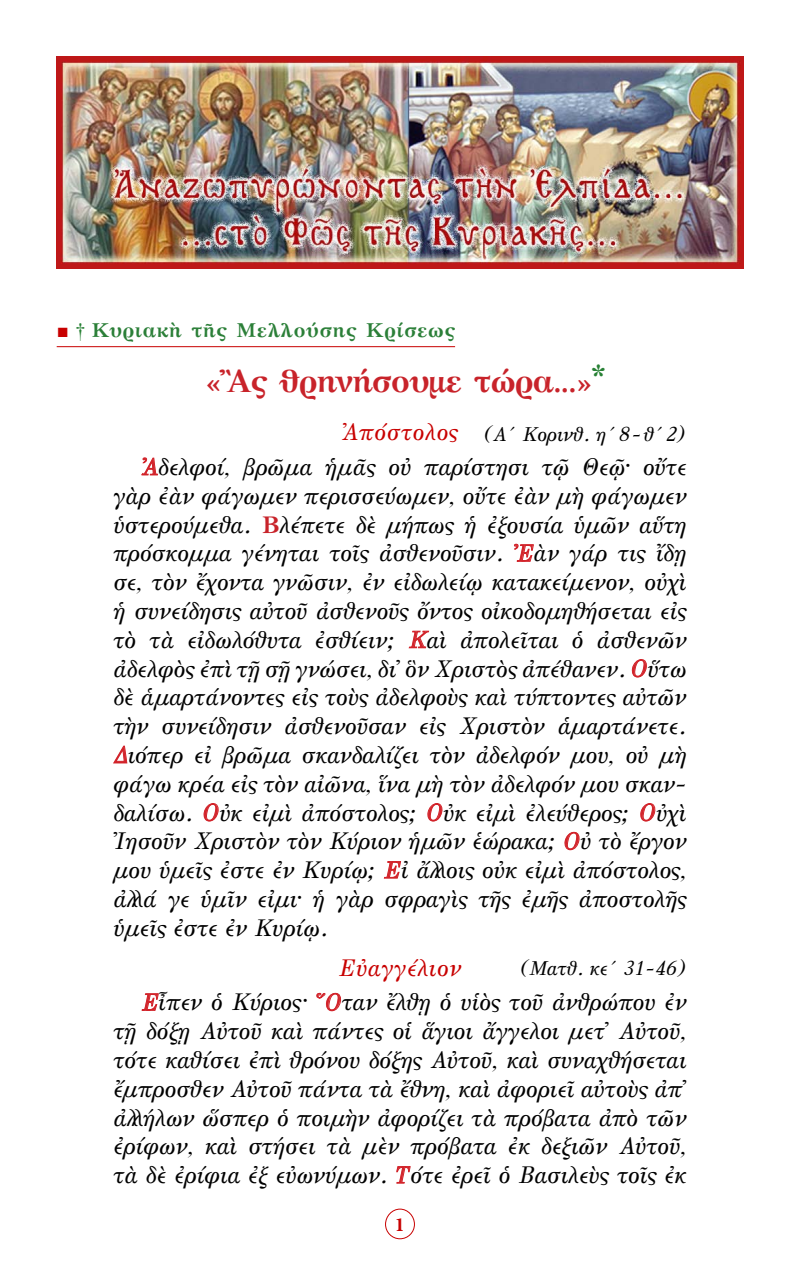
<style>
.page{position:relative;width:800px;height:1270px;background:#fff}
.page>*{position:absolute;margin:0;border:0;box-sizing:border-box;transform-origin:0 0}
.t1{font:700 32px "GFS Artemisia";letter-spacing:-.02em;color:#c8232a}
.t2{font:24px/28.8px "GFS Olga";color:#000;text-align:justify}
.t3{font:24px "GFS Olga";letter-spacing:.03em;color:#c80000}
.t4{font:20px "GFS Olga";color:#000}
.t5{font:700 20px "GFS Artemisia";letter-spacing:.04em;color:#2b7f38}
.t6{font:700 20px "Minion Pro";color:#c80000}
.s1{font-family:"CTOS New Times Roman Test 1";font-weight:400;color:#c80000}
.s2{font-family:"CTOS New Times Roman Test 1";font-weight:400;color:#288135}
.s3{color:#d2232a}
.s4{font-family:"GFS Artemisia";font-weight:700;color:#c8232a}
</style>
<div class="page">
<div style="left:385px;top:1209px;width:30px;height:30px;border:1px solid #c80000;border-radius:50%"></div>
<hr style="left:57px;top:346px;width:398px;height:1px;background:#c80000">
<svg style="left:141px;top:457px;width:17px;height:19px"></svg>
<svg style="left:514px;top:544px;width:20px;height:18px"></svg>
<svg style="left:408px;top:630px;width:21px;height:19px"></svg>
<svg style="left:632px;top:659px;width:15px;height:19px"></svg>
<svg style="left:113px;top:746px;width:15px;height:18px"></svg>
<svg style="left:203px;top:803px;width:16px;height:19px"></svg>
<svg style="left:427px;top:803px;width:16px;height:19px"></svg>
<svg style="left:640px;top:803px;width:16px;height:19px"></svg>
<svg style="left:564px;top:832px;width:16px;height:18px"></svg>
<svg style="left:383px;top:861px;width:18px;height:18px"></svg>
<svg style="left:141px;top:993px;width:18px;height:18px"></svg>
<svg style="left:317px;top:992px;width:24px;height:20px"></svg>
<svg style="left:396px;top:1166px;width:15px;height:18px"></svg>
<img style="left:57px;top:57px;width:686px;height:211px">
<p class="t5" style="left:57px;top:313px;width:400px"><span class="s1">■</span> <span class="s2">†</span> Κυριακὴ τῆς Μελλούσης Κρίσεως</p>
<p class="t1" style="left:206px;top:354px;width:402px">«Ἂς θρηνήσουμε τώρα...»<sup>*</sup></p>
<p class="t3" style="left:342px;top:421px;width:118px">Ἀπόστολος</p>
<p class="t2" style="left:113px;top:454px;width:575px;text-indent:28px"><span class="s3">Ἀ</span>δελφοί, βρῶμα ἡμᾶς οὐ παρίστησι τῷ Θεῷ· οὔτε γὰρ ἐὰν φάγωμεν περισσεύωμεν, οὔτε ἐὰν μὴ φάγωμεν ὑστερούμεθα. <span class="s4">Β</span>λέπετε δὲ μήπως ἡ ἐξουσία ὑμῶν αὕτη πρόσκομμα γένηται τοῖς ἀσθενοῦσιν. <span class="s3">Ἐ</span>ὰν γάρ τις ἴδῃ σε, τὸν ἔχοντα γνῶσιν, ἐν εἰδωλείῳ κατακείμενον, οὐχὶ ἡ συνείδησις αὐτοῦ ἀσθενοῦς ὄντος οἰκοδομηθήσεται εἰς τὸ τὰ εἰδωλόθυτα ἐσθίειν; <span class="s3">Κ</span>αὶ ἀπολεῖται ὁ ἀσθενῶν ἀδελφὸς ἐπὶ τῇ σῇ γνώσει, δι᾿ ὃν Χριστὸς ἀπέθανεν. <span class="s3">Ο</span>ὕτω δὲ ἁμαρτάνοντες εἰς τοὺς ἀδελφοὺς καὶ τύπτοντες αὐτῶν τὴν συνείδησιν ἀσθενοῦσαν εἰς Χριστὸν ἁμαρτάνετε.<br><span class="s3">Δ</span>ιόπερ εἰ βρῶμα σκανδαλίζει τὸν ἀδελφόν μου, οὐ μὴ φάγω κρέα εἰς τὸν αἰῶνα, ἵνα μὴ τὸν ἀδελφόν μου σκαν&shy;δαλίσω. <span class="s3">Ο</span>ὐκ εἰμὶ ἀπόστολος; <span class="s3">Ο</span>ὐκ εἰμὶ ἐλεύθερος; <span class="s3">Ο</span>ὐχὶ Ἰησοῦν Χριστὸν τὸν Κύριον ἡμῶν ἑώρακα; <span class="s3">Ο</span>ὐ τὸ ἔργον μου ὑμεῖς ἐστε ἐν Κυρίῳ; <span class="s3">Ε</span>ἰ ἄλλοις οὐκ εἰμὶ ἀπόστολος, ἀλλά γε ὑμῖν εἰμι· ἡ γὰρ σφραγὶς τῆς ἐμῆς ἀποστολῆς ὑμεῖς ἐστε ἐν Κυρίῳ.</p>
<p class="t3" style="left:339px;top:957px;width:124px">Εὐαγγέλιον</p>
<p class="t2" style="left:113px;top:989px;width:575px;text-indent:28px"><span class="s3">Ε</span>ἶπεν ὁ Κύριος· <span class="s3">῞Ο</span>ταν ἔλθῃ ὁ υἱὸς τοῦ ἀνθρώπου ἐν τῇ δόξῃ Αὐτοῦ καὶ πάντες οἱ ἅγιοι ἄγγελοι μετ᾿ Αὐτοῦ, τότε καθίσει ἐπὶ θρόνου δόξης Αὐτοῦ, καὶ συναχθήσεται ἔμπροσθεν Αὐτοῦ πάντα τὰ ἔθνη, καὶ ἀφοριεῖ αὐτοὺς ἀπ᾿ ἀλλήλων ὥσπερ ὁ ποιμὴν ἀφορίζει τὰ πρόβατα ἀπὸ τῶν ἐρίφων, καὶ στήσει τὰ μὲν πρόβατα ἐκ δεξιῶν Αὐτοῦ, τὰ δὲ ἐρίφια ἐξ εὐωνύμων. <span class="s3">Τ</span>ότε ἐρεῖ ὁ Βασιλεὺς τοῖς ἐκ</p>
<p class="t4" style="left:485px;top:425px;width:201px">(Α´ Κορινθ. η´ 8-θ´ 2)</p>
<p class="t4" style="left:522px;top:959px;width:165px">(Ματθ. κε´ 31-46)</p>
<p class="t6" style="left:395px;top:1210px;width:11px">1</p>
</div>
